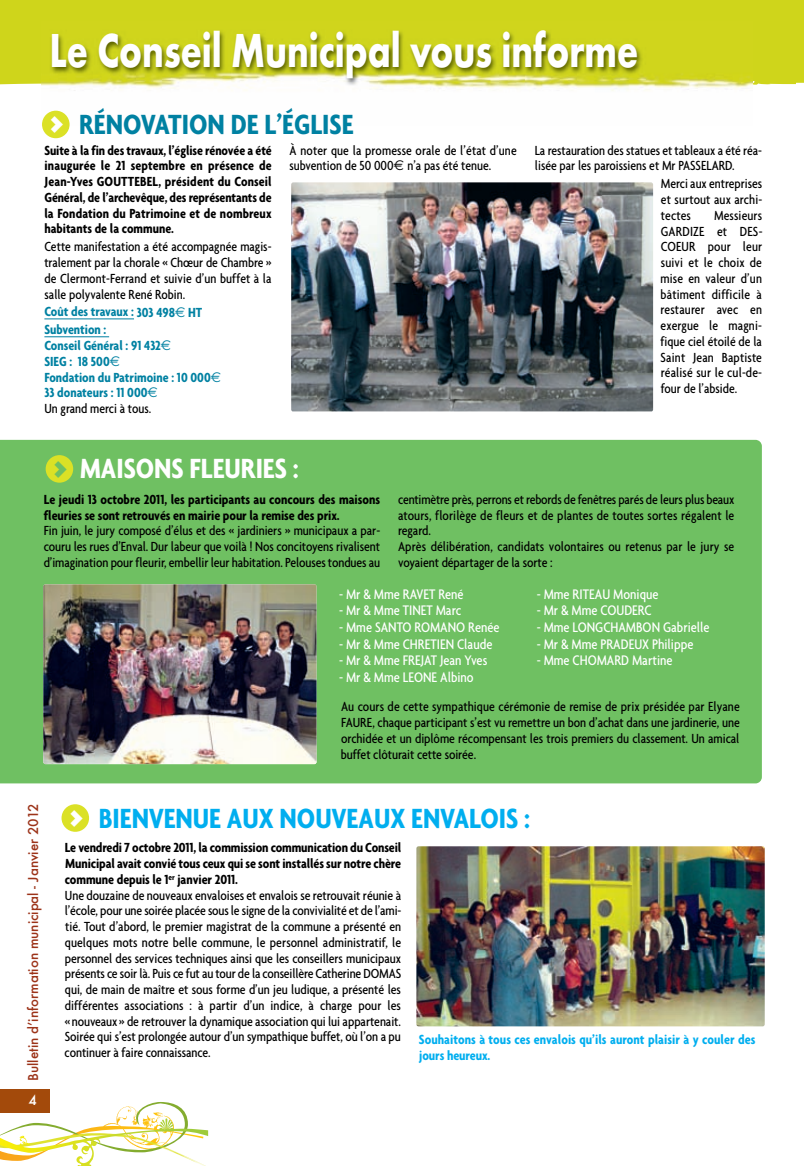
<style>
.page{position:relative;width:804px;height:1166px;background:#fff}
.page>*{position:absolute;margin:0;border:0;box-sizing:border-box;transform-origin:0 0}
.t1{font:700 49.5px "Futura T";color:#fff;scale:.75 1}
.t2{font:700 45px "Agenda";color:#6fc062}
.t3{font:700 condensed 30px "Agenda";color:#00aeef}
.t4{font:700 condensed 30px "Agenda";color:#0081a2}
.t5{font:700 condensed 30px "Agenda";color:#fff}
.t6{font:500 condensed 15px "Agenda";color:#fff}
.t7{font:500 15px "Futura T";color:#9c3319}
.t8{font:500 15px "Futura T";color:#fff}
.t9{font:500 condensed 14.25px/15.8px "Agenda";letter-spacing:-.005em;color:#000;text-align:justify}
.t10{font:700 condensed 14.25px/15.8px "Agenda";color:#000;text-align:justify}
.t11{font:700 condensed 14.25px/15.8px "Agenda";color:#0081a2}
.t12{font:700 condensed 14.25px/15.8px "Agenda";letter-spacing:.005em;color:#00aeef}
.s1{font-stretch:normal;font-size:45px;color:#fff}
.s2{font-family:"Euro Sans";font-weight:400;font-stretch:normal}
.s3{font-weight:500;color:#000}
.s4{font-weight:700}
</style>
<div class="page">
<svg style="left:795px;top:0;width:9px;height:84px"></svg>
<div style="left:0;top:0;width:795px;height:85px;background:#cfd51b"></div>
<div style="left:0;top:1088px;width:50px;height:24px;background:#a34a0b"></div>
<svg style="left:0;top:1102px;width:209px;height:63px"></svg>
<img style="left:41px;top:22px;width:711px;height:99px">
<div style="left:42px;top:111px;width:28px;height:27px;background:#dbe126;border-radius:50%"></div>
<div style="left:62px;top:804px;width:27px;height:27px;background:#dbe126;border-radius:50%"></div>
<hr style="left:44px;top:318px;width:90px;height:1px;background:#0081a2">
<hr style="left:44px;top:336px;width:65px;height:1px;background:#0081a2">
<img style="left:291px;top:182px;width:362px;height:229px">
<div style="left:0;top:439px;width:762px;height:344px;background:#6fc062"></div>
<img style="left:43px;top:584px;width:273px;height:179px">
<div style="left:46px;top:455px;width:27px;height:27px;background:#dbe126;border-radius:50%"></div>
<img style="left:416px;top:846px;width:348px;height:180px">
<h1 class="t1" style="left:49px;top:20px;width:786px">Le Conseil Municipal vous informe</h1>
<h3 class="t4" style="left:49px;top:106px;width:306px"><span class="s1">&gt;</span> RÉNOVATION DE L’ÉGLISE</h3>
<p class="t10" style="left:44px;top:142px;width:229px">Suite à la fin des travaux, l’église rénovée a été inaugurée le 21 septembre en présence de Jean-Yves GOUTTEBEL, président du Conseil Général, de l’archevêque, des représentants de la Fondation du Patrimoine et de nombreux habitants de la commune.</p>
<p class="t9" style="left:44px;top:238px;width:229px">Cette manifestation a été accompagnée magis&shy;tralement par la chorale « Chœur de Chambre » de Clermont-Ferrand et suivie d’un buffet à la salle polyvalente René Robin.</p>
<p class="t11" style="left:44px;top:302px;width:159px;line-height:17.9px">Coût des travaux : 303 498<span class="s2">€</span> HT<br>Subvention :</p>
<p class="t11" style="left:44px;top:337px;width:178px">Conseil Général : 91 432<span class="s2">€<br></span>SIEG : 18 500<span class="s2">€<br></span>Fondation du Patrimoine : 10 000<span class="s2">€<br></span>33 donateurs : 11 000<span class="s2">€<br></span><span class="s3">Un grand merci à tous.</span></p>
<p class="t9" style="left:289px;top:142px;width:229px">À noter que la promesse orale de l’état d’une subvention de 50 000<span class="s2">€</span> n’a pas été tenue.</p>
<p class="t9" style="left:535px;top:142px;width:229px">La restauration des statues et tableaux a été réa&shy;lisée par les paroissiens et Mr PASSELARD.</p>
<p class="t9" style="left:660px;top:175px;width:103px">Merci aux entreprises et surtout aux archi&shy;tectes</p>
<p class="t9" style="left:660px;top:207px;width:103px;text-indent:53px">Messieurs GARDIZE et DES-COEUR pour leur suivi et le choix de mise en valeur d’un bâtiment difficile à restaurer avec en exergue le magni&shy;fique ciel étoilé de la Saint Jean Baptiste réalisé sur le cul-de&shy;four de l’abside.</p>
<h3 class="t5" style="left:80px;top:450px;width:220px">MAISONS FLEURIES :</h3>
<p class="t10" style="left:44px;top:491px;width:338px">Le jeudi 13 octobre 2011, les participants au concours des maisons fleuries se sont retrouvés en mairie pour la remise des prix.</p>
<p class="t9" style="left:44px;top:522px;width:338px">Fin juin, le jury composé d’élus et des « jardiniers » municipaux a par&shy;couru les rues d’Enval. Dur labeur que voilà ! Nos concitoyens rivalisent d’imagination pour fleurir, embellir leur habitation. Pelouses tondues au</p>
<h2 class="t2" style="left:52px;top:439px;width:17px">&gt;</h2>
<p class="t9" style="left:398px;top:491px;width:338px;text-align:left">centimètre près, perrons et rebords de fenêtres parés de leurs plus beaux atours, florilège de fleurs et de plantes de toutes sortes régalent le regard.<br>Après délibération, candidats volontaires ou retenus par le jury se voyaient départager de la sorte :</p>
<p class="t6" style="left:339px;top:585px;width:126px">- Mr &amp; Mme RAVET René</p>
<p class="t6" style="left:339px;top:601px;width:124px">- Mr &amp; Mme TINET Marc</p>
<p class="t6" style="left:339px;top:618px;width:162px">- Mme SANTO ROMANO Renée</p>
<p class="t6" style="left:339px;top:634px;width:155px">- Mr &amp; Mme CHRETIEN Claude</p>
<p class="t6" style="left:339px;top:651px;width:150px">- Mr &amp; Mme FREJAT Jean Yves</p>
<p class="t6" style="left:339px;top:667px;width:136px">- Mr &amp; Mme LEONE Albino</p>
<p class="t6" style="left:536px;top:585px;width:123px">- Mme RITEAU Monique</p>
<p class="t6" style="left:536px;top:601px;width:116px">- Mr &amp; Mme COUDERC</p>
<p class="t6" style="left:536px;top:618px;width:174px">- Mme LONGCHAMBON Gabrielle</p>
<p class="t6" style="left:536px;top:634px;width:158px">- Mr &amp; Mme PRADEUX Philippe</p>
<p class="t6" style="left:536px;top:651px;width:137px">- Mme CHOMARD Martine</p>
<p class="t7" style="left:24px;top:1080px;width:279px;rotate:-90deg">Bulletin d’information municipal - Janvier 2012</p>
<p class="t8" style="left:29px;top:1090px;width:10px">4</p>
<p class="t9" style="left:341px;top:698px;width:400px">Au cours de cette sympathique cérémonie de remise de prix présidée par Elyane FAURE, chaque participant s’est vu remettre un bon d’achat dans une jardinerie, une orchidée et un diplôme récompensant les trois premiers du classement. Un amical buffet clôturait cette soirée.</p>
<h3 class="t3" style="left:68px;top:799px;width:463px"><span class="s1">&gt;</span> BIENVENUE AUX NOUVEAUX ENVALOIS :</h3>
<p class="t9" style="left:65px;top:839px;width:338px;text-align:left"><span class="s4">Le vendredi 7 octobre 2011, la commission communication du Conseil Municipal avait convié tous ceux qui se sont installés sur notre chère commune depuis le 1</span><sup>er</sup> <span class="s4">janvier 2011.<br></span>Une douzaine de nouveaux envaloises et envalois se retrouvait réunie à l’école, pour une soirée placée sous le signe de la convivialité et de l’ami&shy;tié. Tout d’abord, le premier magistrat de la commune a présenté en quelques mots notre belle commune, le personnel administratif, le personnel des services techniques ainsi que les conseillers municipaux présents ce soir là. Puis ce fut au tour de la conseillère Catherine DOMAS qui, de main de maître et sous forme d’un jeu ludique, a présenté les différentes associations : à partir d’un indice, à charge pour les « nouveaux » de retrouver la dynamique association qui lui appartenait.<br>Soirée qui s’est prolongée autour d’un sympathique buffet, où l’on a pu continuer à faire connaissance.</p>
<p class="t12" style="left:419px;top:1030px;width:338px">Souhaitons à tous ces envalois qu’ils auront plaisir à y couler des jours heureux.</p>
</div>
